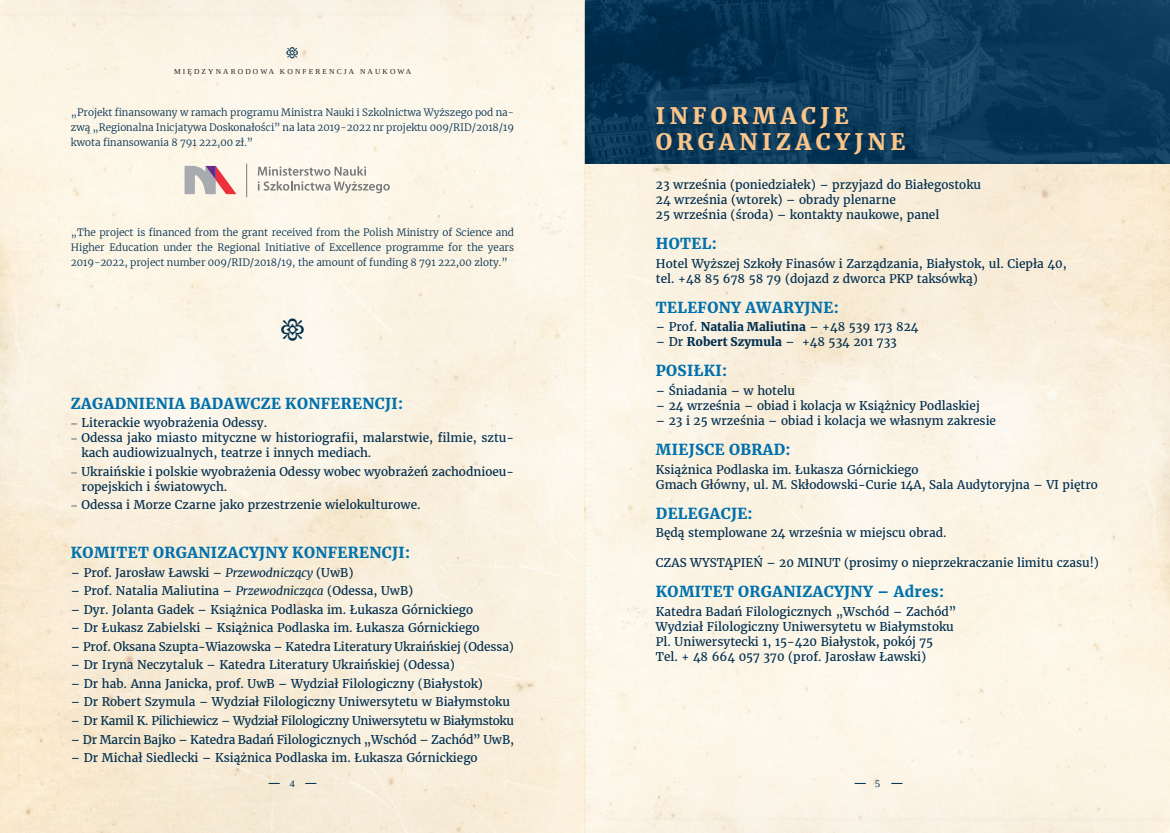
<style>
.page{position:relative;width:1170px;height:833px;background:#fff}
.page>*{position:absolute;margin:0;border:0;box-sizing:border-box;transform-origin:0 0}
.t1{font:30.62px "Minion Pro";color:#002e4f}
.t2{font:900 22.5px/25.6px "Merriweather";letter-spacing:.2em;color:#fdc689}
.t3{font:15.62px "Minion Pro";color:#002e4f}
.t4{font:900 15px "Merriweather";letter-spacing:.025em;color:#0071ad}
.t5{font:11.88px/15px "Merriweather";color:#002e4f}
.t6{font:11.88px "Merriweather";letter-spacing:-.03em;color:#002e4f}
.t7{font:300 10px/15px "Merriweather";color:#002e4f;text-align:justify}
.t8{font:10px "Liberation Serif";color:#002e4f}
.t9{font:7.5px "Liberation Serif";color:#231f20}
.s1{font-family:"Minion Pro"}
.s2{font-style:italic}
.s3{font-weight:900}
</style>
<div class="page">
<img style="left:0;top:0;width:1169px;height:833px">
<svg style="left:268px;top:783px;width:12px;height:1px"></svg>
<svg style="left:258px;top:166px;width:132px;height:27px;background:#dcd9d1"></svg>
<hr style="left:246px;top:164px;width:1px;height:33px;background:#76787b">
<svg style="left:184px;top:166px;width:52px;height:28px"></svg>
<img style="left:585px;top:0;width:584px;height:164px">
<h3 class="t3" style="left:286px;top:42px;width:15px">•</h3>
<p class="t9" style="left:174px;top:67px;width:8px">MIęD</p>
<p class="t9" style="left:201px;top:67px;width:15px">Z YNARODOWA</p>
<p class="t9" style="left:280px;top:67px;width:8px">KON</p>
<p class="t9" style="left:302px;top:67px;width:14px">F EREN</p>
<p class="t9" style="left:337px;top:67px;width:54px">CJA NA UKOWA</p>
<p class="t7" style="left:71px;top:105px;width:444px">„Projekt finansowany w ramach programu Ministra Nauki i Szkolnictwa Wyższego pod na&shy;zwą „Regionalna Inicjatywa Doskonałości” na lata 2019-2022 nr projektu 009/RID/2018/19 kwota finansowania 8 791 222,00 zł.”</p>
<p class="t7" style="left:71px;top:225px;width:444px">„The project is financed from the grant received from the Polish Ministry of Science and Higher Education under the Regional Initiative of Excellence programme for the years 2019-2022, project number 009/RID/2018/19, the amount of funding 8 791 222,00 zloty.”</p>
<h1 class="t1" style="left:280px;top:307px;width:27px">•</h1>
<p class="t4" style="left:71px;top:393px;width:334px">ZAGADNIENIA BADAWCZE KONFERENCJI:</p>
<p class="t5" style="left:71px;top:415px;width:198px"><span class="s1">−</span> Literackie wyobrażenia Odessy.</p>
<p class="t5" style="left:71px;top:430px;width:444px"><span class="s1">−</span> Odessa jako miasto mityczne w historiografii, malarstwie, filmie, sztu-</p>
<p class="t5" style="left:81px;top:445px;width:291px">kach audiowizualnych, teatrze i innych mediach.</p>
<p class="t5" style="left:81px;top:464px;width:434px;text-indent:-11px"><span class="s1">−</span> Ukraińskie i polskie wyobrażenia Odessy wobec wyobrażeń zachodnioeu&shy;ropejskich i światowych.</p>
<p class="t5" style="left:71px;top:497px;width:351px"><span class="s1">−</span> Odessa i Morze Czarne jako przestrzenie wielokulturowe.</p>
<p class="t4" style="left:71px;top:542px;width:341px">KOMITET ORGANIZACYJNY KONFERENCJI:</p>
<p class="t5" style="left:71px;top:564px;width:284px">– Prof. Jarosław Ławski – <span class="s2">Przewodniczący</span> (UwB)</p>
<p class="t5" style="left:71px;top:583px;width:344px">– Prof. Natalia Maliutina – <span class="s2">Przewodnicząca</span> (Odessa, UwB)</p>
<p class="t5" style="left:71px;top:601px;width:404px">– Dyr. Jolanta Gadek – Książnica Podlaska im. Łukasza Górnickiego</p>
<p class="t5" style="left:71px;top:620px;width:410px">– Dr Łukasz Zabielski – Książnica Podlaska im. Łukasza Górnickiego</p>
<p class="t5" style="left:71px;top:639px;width:444px">– Prof. Oksana Szupta-Wiazowska – Katedra Literatury Ukraińskiej (Odessa)</p>
<p class="t5" style="left:71px;top:657px;width:385px">– Dr Iryna Neczytaluk – Katedra Literatury Ukraińskiej (Odessa)</p>
<p class="t5" style="left:71px;top:676px;width:413px">– Dr hab. Anna Janicka, prof. UwB – Wydział Filologiczny (Białystok)</p>
<p class="t5" style="left:71px;top:694px;width:440px">– Dr Robert Szymula – Wydział Filologiczny Uniwersytetu w Białymstoku</p>
<p class="t6" style="left:71px;top:713px;width:444px">– Dr Kamil K. Pilichiewicz – Wydział Filologiczny Uniwersytetu w Białymstoku</p>
<p class="t5" style="left:71px;top:731px;width:444px">– Dr Marcin Bajko – Katedra Badań Filologicznych „Wschód – Zachód” UwB,</p>
<p class="t5" style="left:71px;top:750px;width:408px">– Dr Michał Siedlecki – Książnica Podlaska im. Łukasza Górnickiego</p>
<h2 class="t2" style="left:656px;top:102px;width:251px">INFORMACJE<br>ORGANIZACYJNE</h2>
<p class="t5" style="left:656px;top:177px;width:327px">23 września (poniedziałek) – przyjazd do Białegostoku<br>24 września (wtorek) – obrady plenarne<br>25 września (środa) – kontakty naukowe, panel</p>
<p class="t4" style="left:656px;top:233px;width:62px">HOTEL:</p>
<p class="t5" style="left:656px;top:256px;width:412px">Hotel Wyższej Szkoły Finasów i Zarządzania, Białystok, ul. Ciepła 40, tel. +48 85 678 58 79 (dojazd z dworca PKP taksówką)</p>
<p class="t4" style="left:656px;top:297px;width:23px">Telefony</p>
<p class="t4" style="left:745px;top:297px;width:13px">awaryjne</p>
<p class="t4" style="left:833px;top:297px;width:7px">:</p>
<p class="t5" style="left:656px;top:319px;width:264px">– Prof. <span class="s3">Natalia Maliutina</span> – +48 539 173 824</p>
<p class="t5" style="left:656px;top:334px;width:242px">– Dr <span class="s3">Robert Szymula</span> – +48 534 201 733</p>
<p class="t4" style="left:656px;top:360px;width:73px">POSIŁKI:</p>
<p class="t5" style="left:656px;top:383px;width:141px">– Śniadania – w hotelu</p>
<p class="t5" style="left:656px;top:398px;width:325px">– 24 września – obiad i kolacja w Książnicy Podlaskiej</p>
<p class="t5" style="left:656px;top:413px;width:341px">– 23 i 25 września – obiad i kolacja we własnym zakresie</p>
<p class="t4" style="left:656px;top:439px;width:136px">MIEJSCE OBRAD:</p>
<p class="t5" style="left:656px;top:461px;width:443px">Książnica Podlaska im. Łukasza Górnickiego<br>Gmach Główny, ul. M. Skłodowski-Curie 14A, Sala Audytoryjna – VI piętro</p>
<p class="t4" style="left:656px;top:503px;width:98px">DELEGACJE:</p>
<p class="t5" style="left:656px;top:525px;width:292px">Będą stemplowane 24 września w miejscu obrad.</p>
<p class="t5" style="left:656px;top:555px;width:444px">CZAS WYSTĄPIEŃ – 20 MINUT (prosimy o nieprzekraczanie limitu czasu!)</p>
<p class="t4" style="left:656px;top:581px;width:290px">KOMITET ORGANIZACYJNY – Adres:</p>
<p class="t5" style="left:656px;top:604px;width:302px">Katedra Badań Filologicznych „Wschód – Zachód” Wydział Filologiczny Uniwersytetu w Białymstoku Pl. Uniwersytecki 1, 15-420 Białystok, pokój 75<br>Tel. + 48 664 057 370 (prof. Jarosław Ławski)</p>
<p class="t8" style="left:290px;top:777px;width:6px">4</p>
<p class="t8" style="left:874px;top:777px;width:6px">5</p>
</div>
